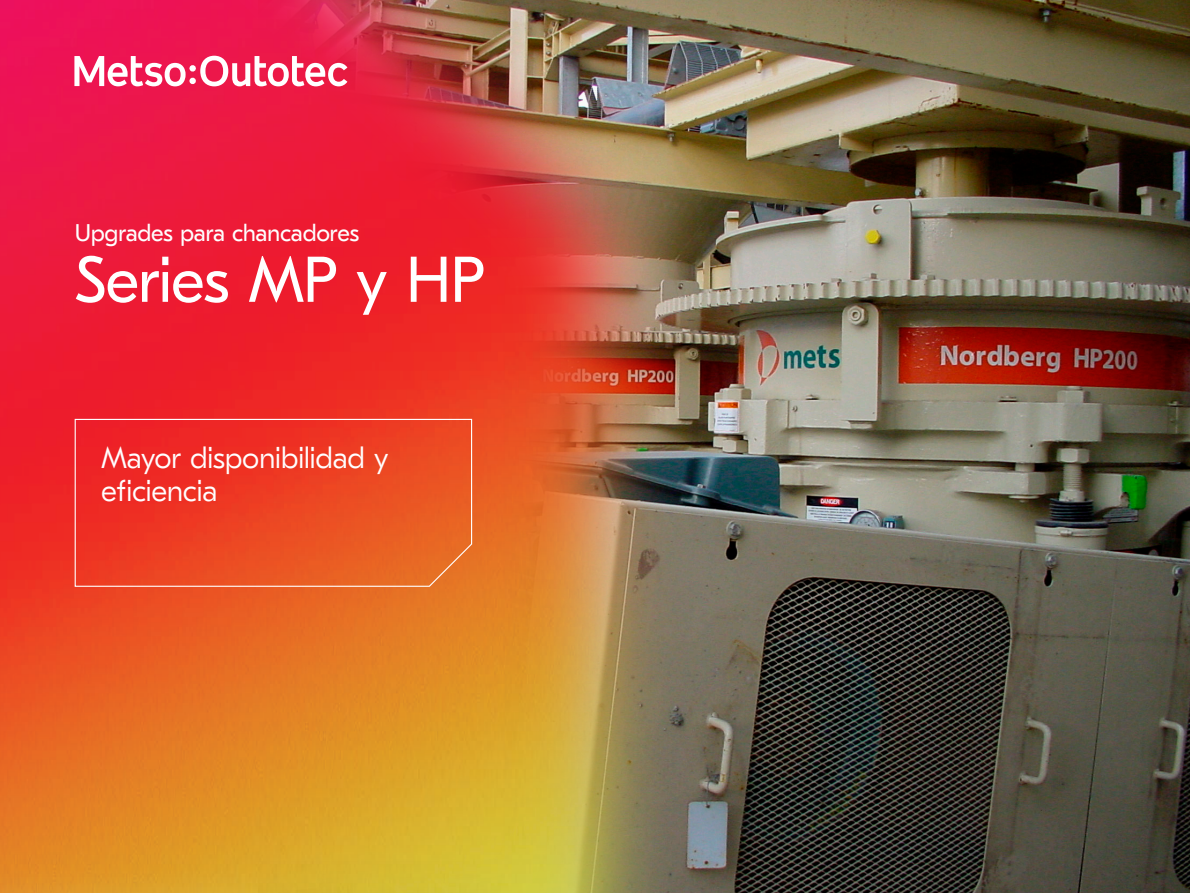
<style>
.page{position:relative;width:1191px;height:893px;background:#fff}
.page>*{position:absolute;margin:0;border:0;box-sizing:border-box;transform-origin:0 0}
.Headline__40_40_Regu{font:64.5px "GT Eesti Pro Text";letter-spacing:-.025em;color:#fff}
.Benefit_highlight__2{font:300 30px/33px "GT Eesti Pro Text";letter-spacing:-.02em;color:#fff}
.Subheading__16_20_Re{font:24px "GT Eesti Pro Text";letter-spacing:-.015em;color:#fff}
</style>
<div class="page">
<img style="left:715px;top:0;width:474px;height:892px">
<img style="left:0;top:0;width:715px;height:893px">
<svg style="left:74px;top:56px;width:273px;height:30px"></svg>
<svg style="left:74px;top:418px;width:399px;height:169px;background:#ec4527"></svg>
<p class="Subheading__16_20_Re" style="left:75px;top:220px;width:286px">Upgrades para chancadores</p>
<p class="Headline__40_40_Regu" style="left:75px;top:244px;width:412px">Series MP y HP</p>
<p class="Benefit_highlight__2" style="left:101px;top:442px;width:288px">Mayor disponibilidad y eficiencia</p>
</div>
